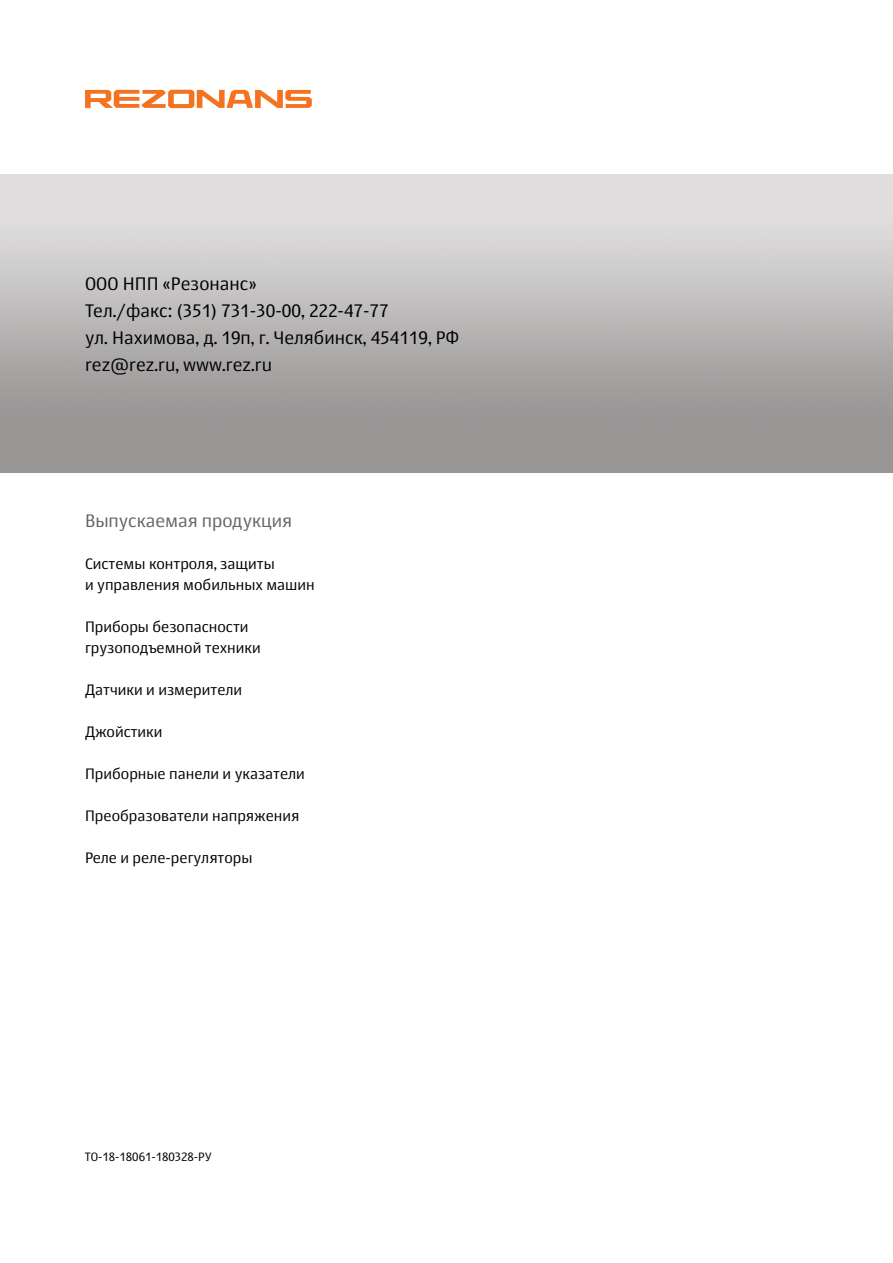
<style>
.page{position:relative;width:893px;height:1263px;background:#fff}
.page>*{position:absolute;margin:0;border:0;box-sizing:border-box;transform-origin:0 0}
.t1{font:18px/27px "Story";color:#000}
.t2{font:18px "Story";color:#626466}
.t3{font:15px/21px "Story";color:#000}
.t4{font:12px "Story";color:#000}
</style>
<div class="page">
<svg style="left:85px;top:90px;width:227px;height:18px"></svg>
<p class="t1" style="left:85px;top:270px;width:376px">ООО НПП «Резонанс»<br>Тел./факс: (351) 731-30-00, 222-47-77<br>ул. Нахимова, д. 19п, г. Челябинск, 454119, РФ rez@rez.ru, www.rez.ru</p>
<p class="t2" style="left:85px;top:509px;width:209px">Выпускаемая продукция</p>
<p class="t3" style="left:85px;top:553px;width:231px">Системы контроля, защиты<br>и управления мобильных машин</p>
<p class="t3" style="left:85px;top:616px;width:177px">Приборы безопасности грузоподъемной техники</p>
<p class="t3" style="left:85px;top:679px;width:159px">Датчики и измерители</p>
<p class="t3" style="left:85px;top:721px;width:79px">Джойстики</p>
<p class="t3" style="left:85px;top:763px;width:221px">Приборные панели и указатели</p>
<p class="t3" style="left:85px;top:805px;width:216px">Преобразователи напряжения</p>
<p class="t3" style="left:85px;top:847px;width:169px">Реле и реле-регуляторы</p>
<p class="t4" style="left:85px;top:1149px;width:128px">ТО-18-18061-180328-РУ</p>
</div>
